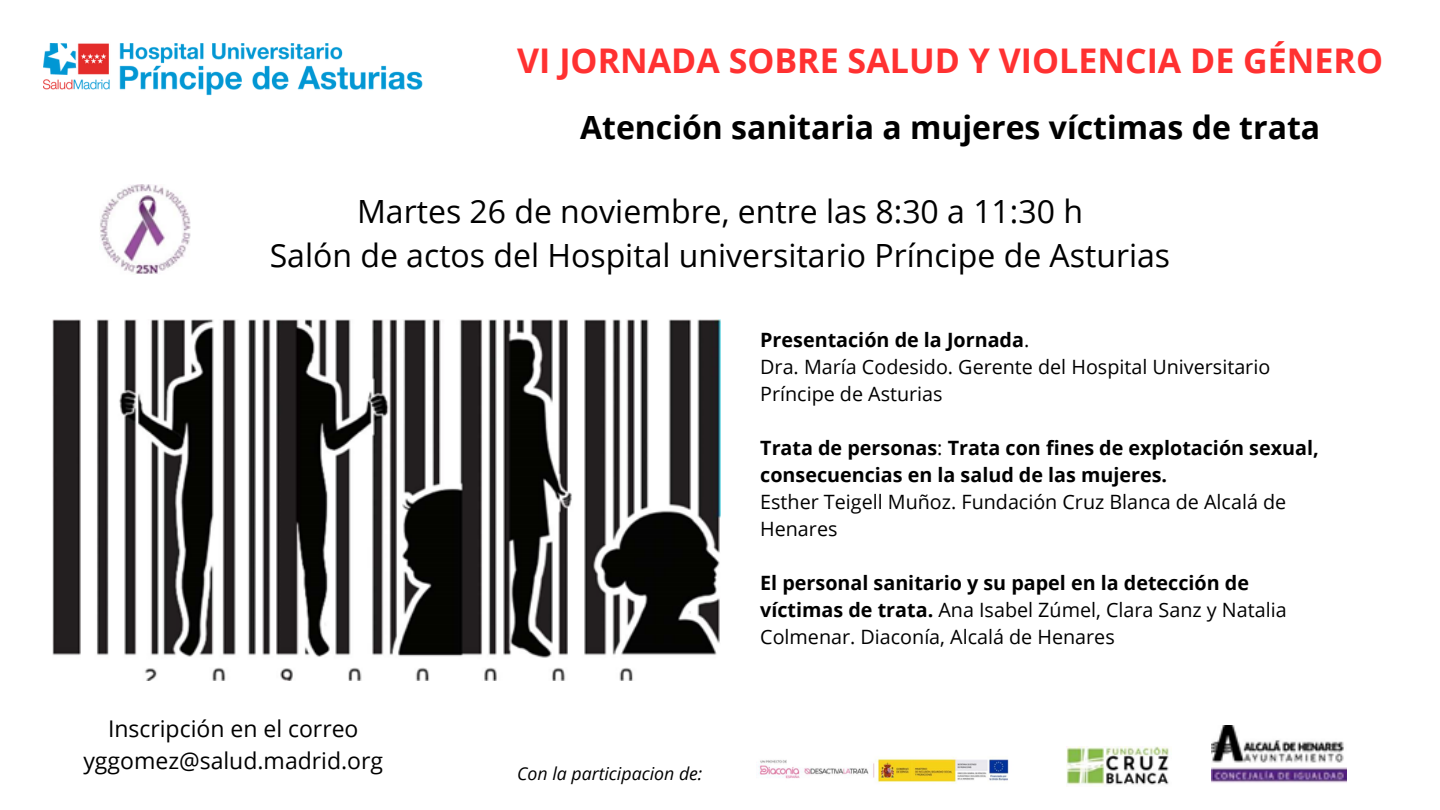
<style>
.page{position:relative;width:1440px;height:810px;background:#fff}
.page>*{position:absolute;margin:0;border:0;box-sizing:border-box;transform-origin:0 0}
.t1{font:700 34px "Open Sans";color:#ff3131}
.t2{font:32px/44.2px "Open Sans";color:#000;text-align:center}
.t3{font:700 32px "Open Sans";color:#000}
.t4{font:23px/31.5px "Open Sans";color:#000;text-align:center}
.t5{font:19.7px/27px "Open Sans";color:#000}
.t6{font:700 19.7px/27px "Open Sans";color:#000}
.t7{font:italic 17.7px "Open Sans";color:#000}
.s1{font-weight:700}
.s2{font-weight:400}
</style>
<div class="page">
<img style="left:53px;top:320px;width:667px;height:360px">
<img style="left:100px;top:184px;width:91px;height:90px">
<img style="left:43px;top:43px;width:380px;height:53px">
<img style="left:758px;top:757px;width:251px;height:26px">
<img style="left:1066px;top:746px;width:103px;height:39px">
<img style="left:1211px;top:726px;width:136px;height:57px">
<p class="t1" style="left:517px;top:37px;width:867px">VI JORNADA SOBRE SALUD Y VIOLENCIA DE GÉNERO</p>
<p class="t3" style="left:580px;top:105px;width:742px">Atención sanitaria a mujeres víctimas de trata</p>
<p class="t2" style="left:270px;top:188px;width:902px">Martes 26 de noviembre, entre las 8:30 a 11:30 h<br>Salón de actos del Hospital universitario Príncipe de Asturias</p>
<p class="t4" style="left:83px;top:713px;width:301px">Inscripción en el correo yggomez@salud.madrid.org</p>
<p class="t7" style="left:517px;top:761px;width:187px">Con la participacion de:</p>
<p class="t5" style="left:760px;top:326px;width:512px"><span class="s1">Presentación de la Jornada</span>.<br>Dra. María Codesido. Gerente del Hospital Universitario<br>Príncipe de Asturias</p>
<h4 class="t6" style="left:760px;top:434px;width:560px">Trata de personas<span class="s2">:</span> Trata con fines de explotación sexual, consecuencias en la salud de las mujeres.<br><span class="s2">Esther Teigell Muñoz. Fundación Cruz Blanca de Alcalá de Henares</span></h4>
<p class="t5" style="left:760px;top:569px;width:528px"><span class="s1">El personal sanitario y su papel en la detección de víctimas de trata.</span> Ana Isabel Zúmel, Clara Sanz y Natalia<br>Colmenar. Diaconía, Alcalá de Henares</p>
</div>
